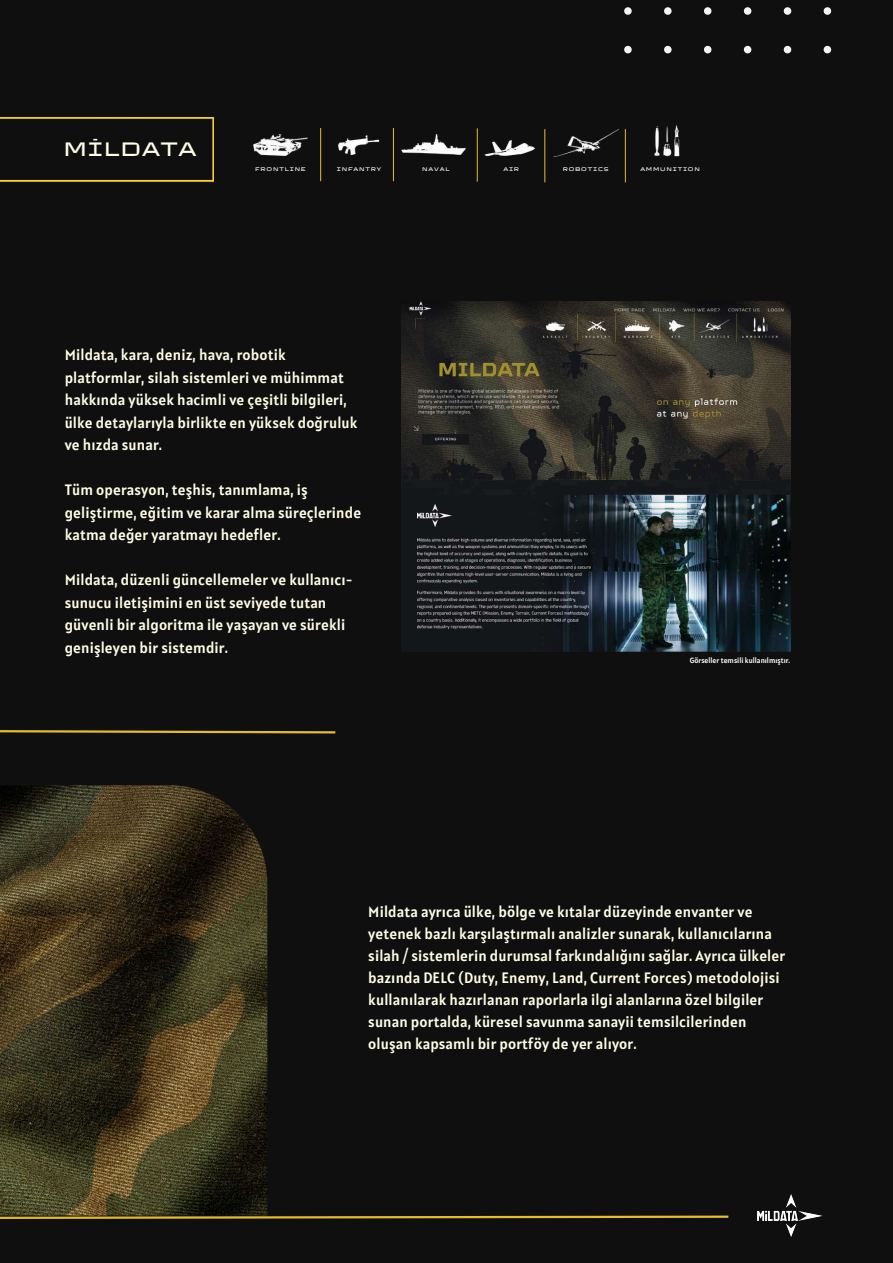
<style>
.page{position:relative;width:893px;height:1263px;background:#0f0f0f}
.page>*{position:absolute;margin:0;border:0;box-sizing:border-box;transform-origin:0 0}
.t1{font:19.73px "TT Autonomous";letter-spacing:.04em;color:#fffee6}
.t2{font:15px/22.5px "Alatsi";letter-spacing:.01em;color:#fffee6}
.t3{font:7.5px "Alatsi";color:#fff}
.t4{font:5.32px "TT Autonomous";letter-spacing:.15em;color:#fff}
</style>
<div class="page">
<svg style="left:624px;top:7px;width:208px;height:47px"></svg>
<img style="left:757px;top:1194px;width:66px;height:43px">
<svg style="left:0;top:117px;width:214px;height:65px"></svg>
<img style="left:254px;top:135px;width:53px;height:20px">
<img style="left:338px;top:135px;width:42px;height:20px">
<img style="left:401px;top:135px;width:65px;height:20px">
<img style="left:484px;top:141px;width:51px;height:14px">
<img style="left:553px;top:129px;width:65px;height:28px">
<img style="left:654px;top:125px;width:26px;height:32px">
<hr style="left:320px;top:128px;width:1px;height:53px;background:#e7bc2b">
<hr style="left:393px;top:128px;width:1px;height:53px;background:#e7bc2b">
<hr style="left:477px;top:128px;width:1px;height:54px;background:#e7bc2b">
<hr style="left:544px;top:129px;width:1px;height:53px;background:#e7bc2b">
<hr style="left:625px;top:129px;width:1px;height:53px;background:#e7bc2b">
<svg style="left:0;top:730px;width:336px;height:4px"></svg>
<svg style="left:0;top:1215px;width:729px;height:4px"></svg>
<img style="left:0;top:785px;width:267px;height:430px">
<img style="left:401px;top:301px;width:389px;height:350px">
<h1 class="t1" style="left:63px;top:136px;width:135px">MİLDATA</h1>
<p class="t4" style="left:255px;top:165px;width:52px">FRONTLINE</p>
<p class="t4" style="left:337px;top:165px;width:46px">INFANTRY</p>
<p class="t4" style="left:422px;top:165px;width:29px">NAVAL</p>
<p class="t4" style="left:503px;top:165px;width:17px">AIR</p>
<p class="t4" style="left:563px;top:165px;width:47px">ROBOTICS</p>
<p class="t4" style="left:640px;top:165px;width:61px">AMMUNITION</p>
<p class="t2" style="left:65px;top:344px;width:294px">Mildata, kara, deniz, hava, robotik platformlar, silah sistemleri ve mühimmat hakkında yüksek hacimli ve çeşitli bilgileri, ülke detaylarıyla birlikte en yüksek doğruluk ve hızda sunar.</p>
<p class="t2" style="left:65px;top:479px;width:298px">Tüm operasyon, teşhis, tanımlama, iş geliştirme, eğitim ve karar alma süreçlerinde katma değer yaratmayı hedefler.</p>
<p class="t2" style="left:65px;top:569px;width:289px">Mildata, düzenli güncellemeler ve kullanıcı&shy;sunucu iletişimini en üst seviyede tutan güvenli bir algoritma ile yaşayan ve sürekli genişleyen bir sistemdir.</p>
<p class="t3" style="left:689px;top:656px;width:102px">Görseller temsili kullanılmıştır.</p>
<p class="t2" style="left:368px;top:901px;width:418px;line-height:21.9px">Mildata ayrıca ülke, bölge ve kıtalar düzeyinde envanter ve yetenek bazlı karşılaştırmalı analizler sunarak, kullanıcılarına silah / sistemlerin durumsal farkındalığını sağlar. Ayrıca ülkeler bazında DELC (Duty, Enemy, Land, Current Forces) metodolojisi kullanılarak hazırlanan raporlarla ilgi alanlarına özel bilgiler sunan portalda, küresel savunma sanayii temsilcilerinden oluşan kapsamlı bir portföy de yer alıyor.</p>
</div>
